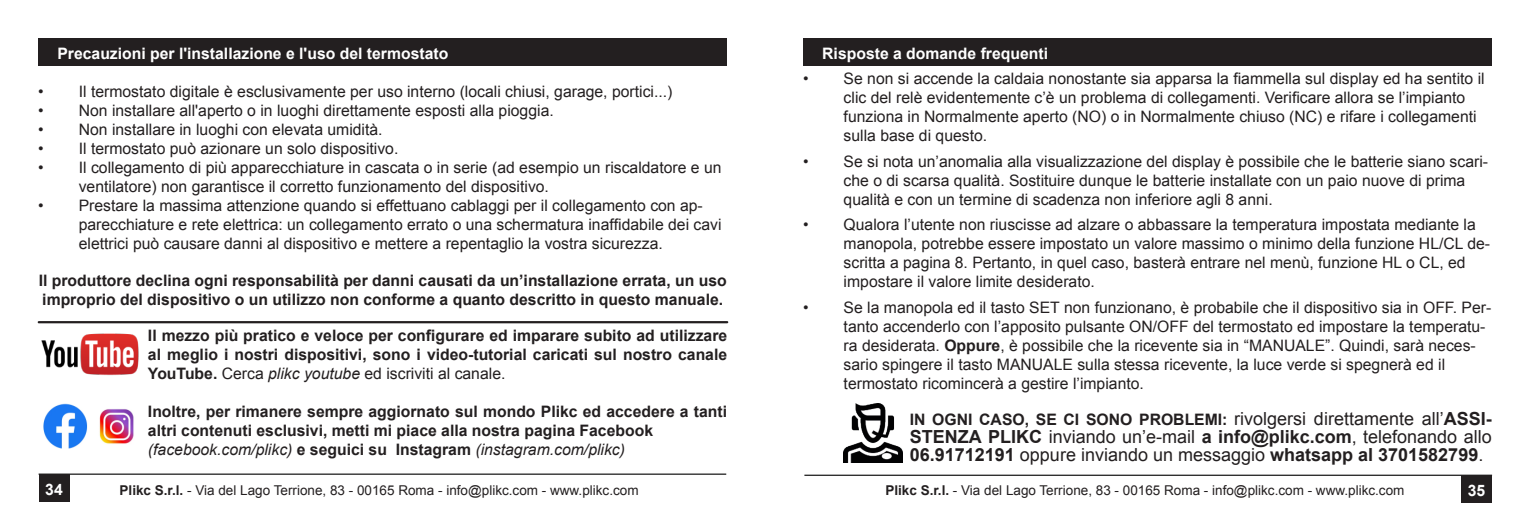
<style>
.page{position:relative;width:1531px;height:511px;background:#fff}
.page>*{position:absolute;margin:0;border:0;box-sizing:border-box;transform-origin:0 0}
.t1{font:18px/18px "Arial";color:#231f20}
.t2{font:15.75px/18.9px "Arial";color:#231f20}
.t3{font:700 15.75px/18.9px "Arial";color:#231f20}
.t4{font:700 15.75px "Arial";color:#fff}
.t5{font:13.5px "Arial";color:#231f20}
.s1{font-weight:400}
.s2{font-weight:400;font-style:italic}
.s3{font-weight:700}
.s4{font-weight:400;font-size:18px}
.s5{font-size:18px}
</style>
<div class="page">
<hr style="left:39px;top:473px;width:687px;height:1px;background:#000">
<div style="left:39px;top:474px;width:31px;height:27px;background:#231f20"></div>
<hr style="left:804px;top:474px;width:688px;height:1px;background:#000">
<div style="left:1461px;top:475px;width:31px;height:27px;background:#231f20"></div>
<div style="left:38px;top:39px;width:689px;height:27px;background:#231f20"></div>
<img style="left:41px;top:333px;width:98px;height:43px">
<img style="left:43px;top:403px;width:91px;height:46px">
<div style="left:803px;top:38px;width:688px;height:27px;background:#231f20"></div>
<img style="left:843px;top:403px;width:59px;height:59px">
<hr style="left:39px;top:321px;width:688px;height:2px;background:#231f20">
<p class="t4" style="left:57px;top:48px;width:392px">Precauzioni per l'installazione e l'uso del termostato</p>
<p class="t2" style="left:38px;top:84px;width:636px">• Il termostato digitale è esclusivamente per uso interno (locali chiusi, garage, portici...)</p>
<p class="t2" style="left:38px;top:102px;width:517px">• Non installare all'aperto o in luoghi direttamente esposti alla pioggia.</p>
<p class="t2" style="left:38px;top:121px;width:346px">• Non installare in luoghi con elevata umidità.</p>
<p class="t2" style="left:38px;top:140px;width:362px">• Il termostato può azionare un solo dispositivo.</p>
<p class="t2" style="left:79px;top:159px;width:644px;text-indent:-40px">• Il collegamento di più apparecchiature in cascata o in serie (ad esempio un riscaldatore e un ventilatore) non garantisce il corretto funzionamento del dispositivo.</p>
<p class="t2" style="left:79px;top:197px;width:644px;text-indent:-40px">• Prestare la massima attenzione quando si effettuano cablaggi per il collegamento con ap&shy;parecchiature e rete elettrica: un collegamento errato o una schermatura inaffidabile dei cavi elettrici può causare danni al dispositivo e mettere a repentaglio la vostra sicurezza.</p>
<p class="t3" style="left:39px;top:273px;width:689px">Il produttore declina ogni responsabilità per danni causati da un’installazione errata, un uso improprio del dispositivo o un utilizzo non conforme a quanto descritto in questo manuale.</p>
<p class="t3" style="left:148px;top:327px;width:581px;text-align:justify">Il mezzo più pratico e veloce per configurare ed imparare subito ad utilizzare al meglio i nostri dispositivi, sono i video-tutorial caricati sul nostro canale YouTube. <span class="s1">Cerca</span> <span class="s2">plikc youtube</span> <span class="s1">ed iscriviti al canale.</span></p>
<p class="t3" style="left:148px;top:403px;width:581px">Inoltre, per rimanere sempre aggiornato sul mondo Plikc ed accedere a tanti altri contenuti esclusivi, metti mi piace alla nostra pagina Facebook <span class="s2">(facebook.com/plikc)</span> e seguici su Instagram <span class="s2">(instagram.com/plikc)</span></p>
<p class="t4" style="left:822px;top:47px;width:227px">Risposte a domande frequenti</p>
<p class="t2" style="left:843px;top:71px;width:642px;text-indent:-40px">• Se non si accende la caldaia nonostante sia apparsa la fiammella sul display ed ha sentito il clic del relè evidentemente c’è un problema di collegamenti. Verificare allora se l’impianto funziona in Normalmente aperto (NO) o in Normalmente chiuso (NC) e rifare i collegamenti sulla base di questo.</p>
<p class="t2" style="left:843px;top:153px;width:646px;text-indent:-40px">• Se si nota un’anomalia alla visualizzazione del display è possibile che le batterie siano scari&shy;che o di scarsa qualità. Sostituire dunque le batterie installate con un paio nuove di prima qualità e con un termine di scadenza non inferiore agli 8 anni.</p>
<p class="t2" style="left:843px;top:217px;width:648px;text-indent:-40px">• Qualora l’utente non riuscisse ad alzare o abbassare la temperatura impostata mediante la manopola, potrebbe essere impostato un valore massimo o minimo della funzione HL/CL de&shy;scritta a pagina 8. Pertanto, in quel caso, basterà entrare nel menù, funzione HL o CL, ed impostare il valore limite desiderato.</p>
<p class="t2" style="left:843px;top:299px;width:649px;text-indent:-40px">• Se la manopola ed il tasto SET non funzionano, è probabile che il dispositivo sia in OFF. Per&shy;tanto accenderlo con l’apposito pulsante ON/OFF del termostato ed impostare la temperatu&shy;ra desiderata. <span class="s3">Oppure</span>, è possibile che la ricevente sia in “MANUALE”. Quindi, sarà neces&shy;sario spingere il tasto MANUALE sulla stessa ricevente, la luce verde si spegnerà ed il termostato ricomincerà a gestire l’impianto.</p>
<p class="t3" style="left:910px;top:410px;width:583px">IN OGNI CASO, SE CI SONO PROBLEMI: <span class="s4">rivolgersi direttamente all’</span><span class="s5">ASSI-</span></p>
<p class="t1" style="left:910px;top:428px;width:583px"><span class="s3">STENZA PLIKC</span> inviando un’e-mail <span class="s3">a info@plikc.com</span>, telefonando allo<br><span class="s3">06.91712191</span> oppure inviando un messaggio <span class="s3">whatsapp al 3701582799</span>.</p>
<p class="t4" style="left:45px;top:483px;width:19px">34</p>
<p class="t5" style="left:120px;top:484px;width:520px"><span class="s3">Plikc S.r.l.</span> - Via del Lago Terrione, 83 - 00165 Roma - info@plikc.com - www.plikc.com</p>
<p class="t5" style="left:885px;top:484px;width:520px"><span class="s3">Plikc S.r.l.</span> - Via del Lago Terrione, 83 - 00165 Roma - info@plikc.com - www.plikc.com</p>
<p class="t4" style="left:1468px;top:484px;width:19px">35</p>
</div>
